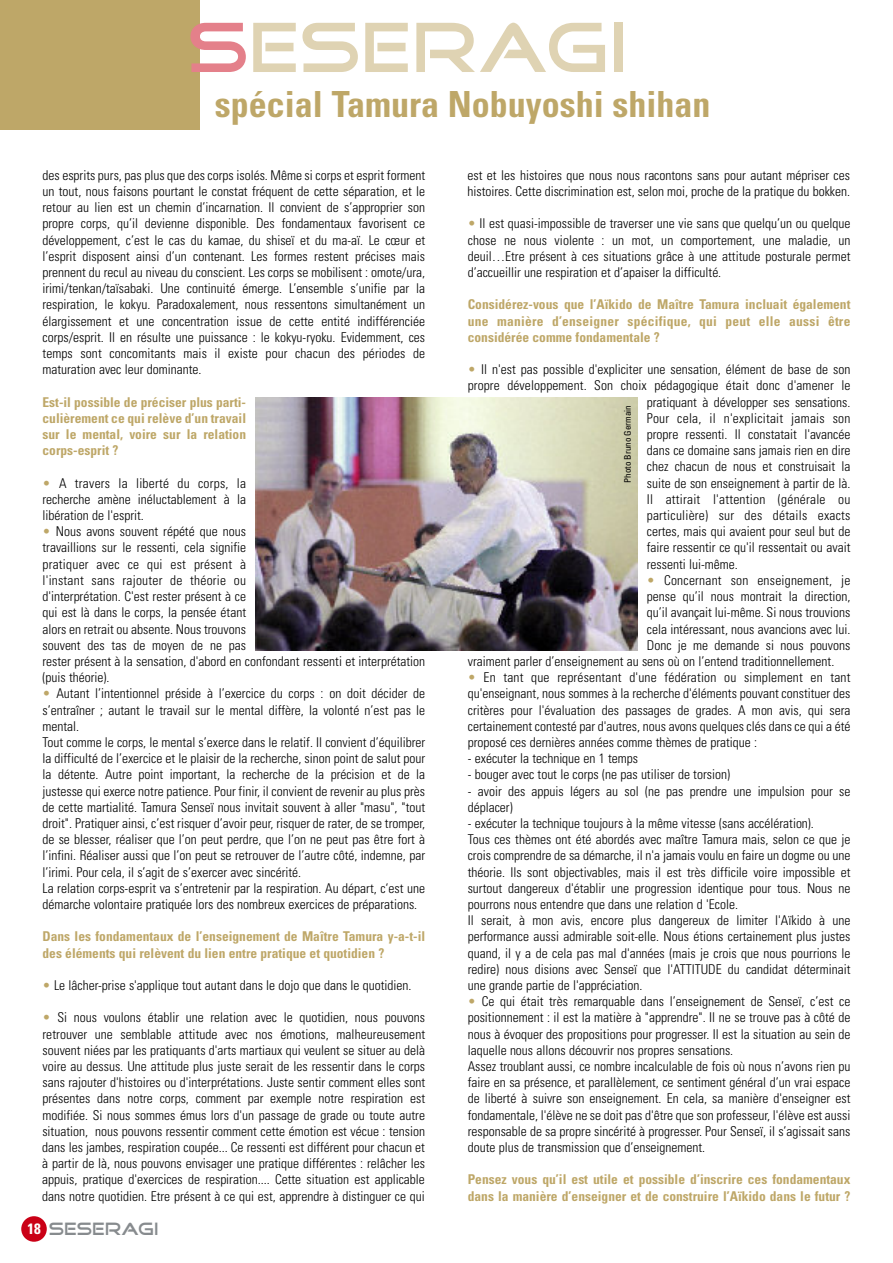
<style>
.page{position:relative;width:893px;height:1263px;background:#fff}
.page>*{position:absolute;margin:0;border:0;box-sizing:border-box;transform-origin:0 0}
.t1{font:72px "Good Times";color:#dfd3b3}
.t2{font:700 condensed 36px "Univers";color:#bea768}
.t3{font:18px "Good Times";color:#878b8e}
.t4{font:300 condensed 13.5px/16.2px "Univers";color:#000}
.t5{font:700 condensed 13.5px/16.2px "Univers";color:#bea768;text-align:justify}
.t6{font:300 condensed 13.5px "Univers";letter-spacing:.02em;color:#000}
.t7{font:condensed 9px "Univers";color:#000}
.s1{color:#e4808a}
.s2{color:#bea768}
.s3{font-family:"Univers";font-weight:700;font-stretch:condensed;font-size:15px;color:#fff}
</style>
<div class="page">
<div style="left:21px;top:1216px;width:26px;height:26px;background:#ca0016;border-radius:13px"></div>
<div style="left:0;top:0;width:200px;height:130px;background:#bea768"></div>
<img style="left:255px;top:397px;width:383px;height:254px">
<h1 class="t1" style="left:189px;top:14px;width:443px"><span class="s1">S</span>ESERAGI</h1>
<h2 class="t2" style="left:215px;top:91px;width:497px">spécial Tamura Nobuyoshi shihan</h2>
<p class="t4" style="left:43px;top:168px;width:384px;text-align:justify">des esprits purs, pas plus que des corps isolés. Même si corps et esprit forment un tout, nous faisons pourtant le constat fréquent de cette séparation, et le retour au lien est un chemin d’incarnation. Il convient de s’approprier son propre corps, qu’il devienne disponible. Des fondamentaux favorisent ce développement, c’est le cas du kamae, du shiseï et du ma-aï. Le cœur et l’esprit disposent ainsi d’un contenant. Les formes restent précises mais prennent du recul au niveau du conscient. Les corps se mobilisent : omote/ura, irimi/tenkan/taïsabaki. Une continuité émerge. L’ensemble s’unifie par la respiration, le kokyu. Paradoxalement, nous ressentons simultanément un élargissement et une concentration issue de cette entité indifférenciée corps/esprit. Il en résulte une puissance : le kokyu-ryoku. Evidemment, ces temps sont concomitants mais il existe pour chacun des périodes de maturation avec leur dominante.</p>
<p class="t5" style="left:43px;top:395px;width:205px">Est-il possible de préciser plus parti&shy;culièrement ce qui relève d’un travail sur le mental, voire sur la relation corps-esprit ?</p>
<p class="t4" style="left:43px;top:476px;width:205px;text-align:justify"><span class="s2">•</span> A travers la liberté du corps, la recherche amène inéluctablement à la libération de l'esprit.</p>
<p class="t4" style="left:43px;top:525px;width:384px"><span class="s2">•</span> Nous avons souvent répété que nous<br>travaillions sur le ressenti, cela signifie<br>pratiquer avec ce qui est présent à<br>l'instant sans rajouter de théorie ou<br>d'interprétation. C'est rester présent à ce<br>qui est là dans le corps, la pensée étant<br>alors en retrait ou absente. Nous trouvons<br>souvent des tas de moyen de ne pas<br>rester présent à la sensation, d'abord en confondant ressenti et interprétation (puis théorie).</p>
<p class="t4" style="left:42px;top:687px;width:384px"><span class="s2">•</span> Autant l’intentionnel préside à l’exercice du corps : on doit décider de s’entraîner ; autant le travail sur le mental diffère, la volonté n’est pas le mental.<br>Tout comme le corps, le mental s’exerce dans le relatif. Il convient d’équilibrer la difficulté de l’exercice et le plaisir de la recherche, sinon point de salut pour la détente. Autre point important, la recherche de la précision et de la justesse qui exerce notre patience. Pour finir, il convient de revenir au plus près de cette martialité. Tamura Senseï nous invitait souvent à aller "masu", "tout droit". Pratiquer ainsi, c’est risquer d’avoir peur, risquer de rater, de se tromper, de se blesser, réaliser que l’on peut perdre, que l’on ne peut pas être fort à l’infini. Réaliser aussi que l’on peut se retrouver de l’autre côté, indemne, par l’irimi. Pour cela, il s’agit de s’exercer avec sincérité.<br>La relation corps-esprit va s’entretenir par la respiration. Au départ, c‘est une démarche volontaire pratiquée lors des nombreux exercices de préparations.</p>
<p class="t5" style="left:43px;top:929px;width:384px">Dans les fondamentaux de l’enseignement de Maître Tamura y-a-t-il des éléments qui relèvent du lien entre pratique et quotidien ?</p>
<p class="t4" style="left:43px;top:978px;width:371px"><span class="s2">•</span> Le lâcher-prise s'applique tout autant dans le dojo que dans le quotidien.</p>
<p class="t4" style="left:42px;top:1011px;width:384px;text-align:justify"><span class="s2">•</span> Si nous voulons établir une relation avec le quotidien, nous pouvons retrouver une semblable attitude avec nos émotions, malheureusement souvent niées par les pratiquants d'arts martiaux qui veulent se situer au delà voire au dessus. Une attitude plus juste serait de les ressentir dans le corps sans rajouter d'histoires ou d'interprétations. Juste sentir comment elles sont présentes dans notre corps, comment par exemple notre respiration est modifiée. Si nous sommes émus lors d'un passage de grade ou toute autre situation, nous pouvons ressentir comment cette émotion est vécue : tension dans les jambes, respiration coupée... Ce ressenti est différent pour chacun et à partir de là, nous pouvons envisager une pratique différentes : relâcher les appuis, pratique d'exercices de respiration.... Cette situation est applicable dans notre quotidien. Etre présent à ce qui est, apprendre à distinguer ce qui</p>
<h3 class="t3" style="left:27px;top:1220px;width:133px"><span class="s3">18</span> SESERAGI</h3>
<p class="t4" style="left:467px;top:168px;width:384px">est et les histoires que nous nous racontons sans pour autant mépriser ces histoires. Cette discrimination est, selon moi, proche de la pratique du bokken.</p>
<p class="t4" style="left:468px;top:217px;width:384px;text-align:justify"><span class="s2">•</span> Il est quasi-impossible de traverser une vie sans que quelqu’un ou quelque chose ne nous violente : un mot, un comportement, une maladie, un deuil…Etre présent à ces situations grâce à une attitude posturale permet d’accueillir une respiration et d’apaiser la difficulté.</p>
<p class="t5" style="left:468px;top:298px;width:384px">Considérez-vous que l’Aïkido de Maître Tamura incluait également une manière d’enseigner spécifique, qui peut elle aussi être considérée comme fondamentale ?</p>
<p class="t4" style="left:468px;top:363px;width:384px"><span class="s2">•</span> Il n'est pas possible d'expliciter une sensation, élément de base de son</p>
<p class="t4" style="left:468px;top:379px;width:384px">propre développement. Son choix pédagogique était donc d'amener le</p>
<p class="t4" style="left:647px;top:395px;width:205px">pratiquant à développer ses sensations.</p>
<p class="t6" style="left:647px;top:413px;width:205px">Pour cela, il n'explicitait jamais son</p>
<p class="t4" style="left:647px;top:427px;width:205px">propre ressenti. Il constatait l'avancée</p>
<p class="t4" style="left:647px;top:444px;width:205px">dans ce domaine sans jamais rien en dire</p>
<p class="t4" style="left:647px;top:460px;width:205px">chez chacun de nous et construisait la</p>
<p class="t4" style="left:647px;top:476px;width:205px">suite de son enseignement à partir de là.</p>
<p class="t6" style="left:647px;top:494px;width:205px">Il attirait l'attention (générale ou</p>
<p class="t6" style="left:647px;top:510px;width:205px">particulière) sur des détails exacts</p>
<p class="t4" style="left:647px;top:525px;width:205px">certes, mais qui avaient pour seul but de</p>
<p class="t4" style="left:647px;top:541px;width:205px">faire ressentir ce qu'il ressentait ou avait</p>
<p class="t4" style="left:647px;top:557px;width:92px">ressenti lui-même.</p>
<p class="t6" style="left:647px;top:575px;width:205px"><span class="s2">•</span> Concernant son enseignement, je</p>
<p class="t4" style="left:647px;top:589px;width:205px">pense qu’il nous montrait la direction,</p>
<p class="t4" style="left:647px;top:606px;width:205px">qu’il avançait lui-même. Si nous trouvions</p>
<p class="t4" style="left:647px;top:622px;width:205px">cela intéressant, nous avancions avec lui.</p>
<p class="t4" style="left:647px;top:638px;width:205px">Donc je me demande si nous pouvons</p>
<p class="t4" style="left:468px;top:654px;width:368px">vraiment parler d’enseignement au sens où on l’entend traditionnellement.</p>
<p class="t4" style="left:468px;top:670px;width:384px;text-align:justify"><span class="s2">•</span> En tant que représentant d'une fédération ou simplement en tant qu'enseignant, nous sommes à la recherche d'éléments pouvant constituer des critères pour l'évaluation des passages de grades. A mon avis, qui sera certainement contesté par d'autres, nous avons quelques clés dans ce qui a été proposé ces dernières années comme thèmes de pratique :</p>
<p class="t4" style="left:468px;top:751px;width:172px">- exécuter la technique en 1 temps</p>
<p class="t4" style="left:468px;top:768px;width:264px">- bouger avec tout le corps (ne pas utiliser de torsion)</p>
<p class="t4" style="left:468px;top:784px;width:384px">- avoir des appuis légers au sol (ne pas prendre une impulsion pour se déplacer)</p>
<p class="t4" style="left:468px;top:816px;width:384px">- exécuter la technique toujours à la même vitesse (sans accélération).<br>Tous ces thèmes ont été abordés avec maître Tamura mais, selon ce que je crois comprendre de sa démarche, il n'a jamais voulu en faire un dogme ou une théorie. Ils sont objectivables, mais il est très difficile voire impossible et surtout dangereux d'établir une progression identique pour tous. Nous ne pourrons nous entendre que dans une relation d 'Ecole.<br>Il serait, à mon avis, encore plus dangereux de limiter l'Aïkido à une performance aussi admirable soit-elle. Nous étions certainement plus justes quand, il y a de cela pas mal d'années (mais je crois que nous pourrions le redire) nous disions avec Senseï que l'ATTITUDE du candidat déterminait une grande partie de l'appréciation.</p>
<p class="t4" style="left:468px;top:994px;width:384px"><span class="s2">•</span> Ce qui était très remarquable dans l’enseignement de Senseï, c’est ce positionnement : il est la matière à "apprendre". Il ne se trouve pas à côté de nous à évoquer des propositions pour progresser. Il est la situation au sein de laquelle nous allons découvrir nos propres sensations.<br>Assez troublant aussi, ce nombre incalculable de fois où nous n’avons rien pu faire en sa présence, et parallèlement, ce sentiment général d’un vrai espace de liberté à suivre son enseignement. En cela, sa manière d'enseigner est fondamentale, l'élève ne se doit pas d'être que son professeur, l'élève est aussi responsable de sa propre sincérité à progresser. Pour Senseï, il s’agissait sans doute plus de transmission que d’enseignement.</p>
<p class="t5" style="left:468px;top:1172px;width:384px">Pensez vous qu’il est utile et possible d’inscrire ces fondamentaux dans la manière d’enseigner et de construire l’Aïkido dans le futur ?</p>
<p class="t7" style="left:624px;top:483px;width:79px;rotate:-90deg">Photo Bruno Germain</p>
</div>
